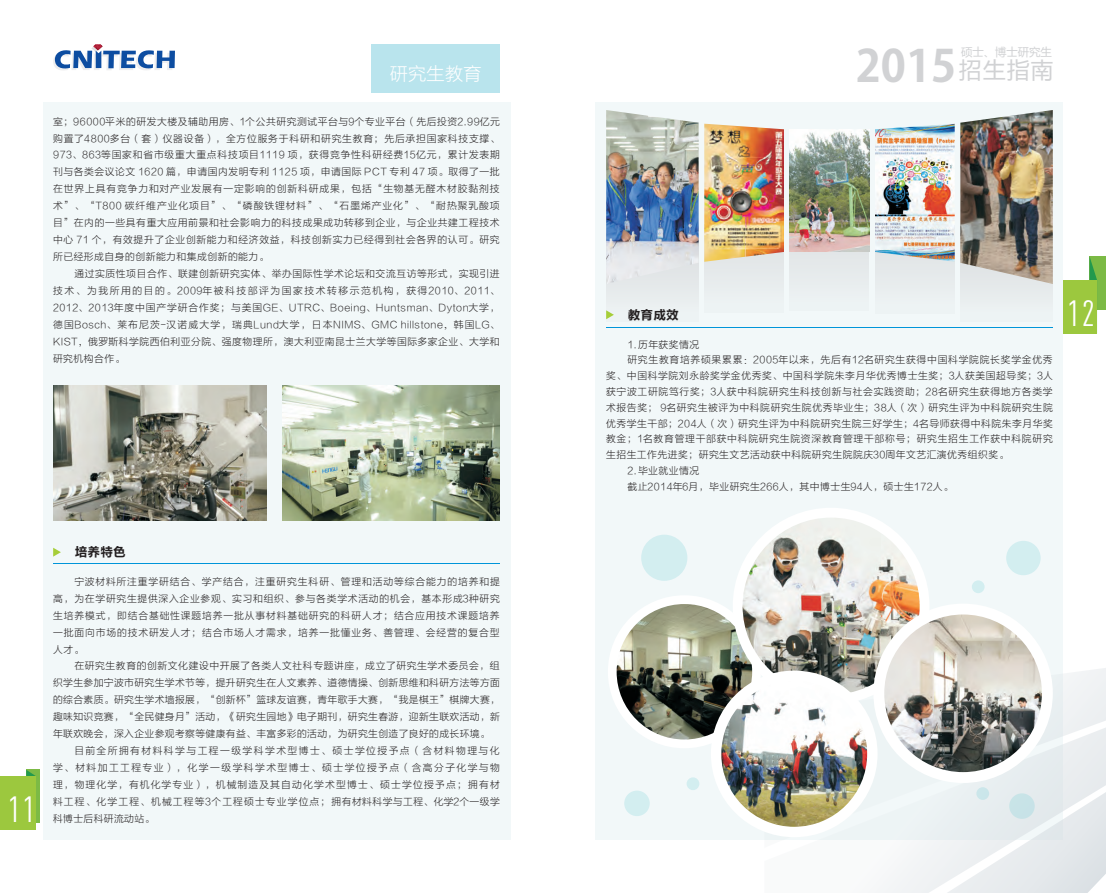
<style>
.page{position:relative;width:1106px;height:893px;background:#fff}
.page>*{position:absolute;margin:0;border:0;box-sizing:border-box;transform-origin:0 0}
.t1{font:700 43.95px "Adobe Gothic Std";color:#d1d2d4}
.t2{font:36px "DIN Cond";color:#fff}
.t3{font:22.5px "Microsoft Ya Hei";color:#d1d2d4}
.t4{font:18.15px "FZLTXHK GBK1 0";letter-spacing:.015em;color:#fff}
.t5{font:700 12px "Microsoft Ya Hei";letter-spacing:.06em;color:#231f20}
.t6{font:11.4px "Microsoft Ya Hei";color:#d1d2d4}
.t7{font:9.75px/17px "FZLTXHK GBK1 0";letter-spacing:.06em;color:#231f20;text-align:justify}
.t8{font:9.75px "FZLTXHK GBK1 0";letter-spacing:.08em;color:#231f20}
.s1{font-family:"Adobe Song Std";font-weight:300}
</style>
<div class="page">
<div style="left:595px;top:102px;width:468px;height:738px;background:#f2f8f9"></div>
<div style="left:43px;top:102px;width:467px;height:738px;background:#f2f8f9"></div>
<svg style="left:857px;top:650px;width:249px;height:243px;fill:#ebf0f2"></svg>
<div style="left:371px;top:44px;width:129px;height:49px;background:#b9e4ed"></div>
<svg style="left:53px;top:44px;width:122px;height:26px"></svg>
<img style="left:53px;top:386px;width:213px;height:135px">
<div style="left:875px;top:226px;width:79px;height:88px;background:#e8edee"></div>
<div style="left:789px;top:222px;width:80px;height:88px;background:#e8eced"></div>
<div style="left:704px;top:224px;width:80px;height:89px;background:#e8edee"></div>
<div style="left:606px;top:233px;width:92px;height:88px;background:#e9eeef"></div>
<div style="left:960px;top:233px;width:92px;height:88px;background:#e9eeef"></div>
<hr style="left:53px;top:564px;width:447px;height:1px;background:#0095d9">
<svg style="left:53px;top:548px;width:8px;height:9px"></svg>
<div style="left:608px;top:595px;width:153px;height:153px;background:#fff;border-radius:50%"></div>
<img style="left:616px;top:604px;width:136px;height:135px;border-radius:50%">
<div style="left:732px;top:508px;width:197px;height:196px;background:#fff;border-radius:50%"></div>
<img style="left:742px;top:518px;width:177px;height:177px;border-radius:50%">
<div style="left:711px;top:671px;width:166px;height:166px;background:#fff;border-radius:50%"></div>
<img style="left:721px;top:681px;width:146px;height:146px;border-radius:50%">
<div style="left:873px;top:604px;width:179px;height:179px;background:#fff;border-radius:50%"></div>
<img style="left:884px;top:614px;width:157px;height:158px;border-radius:50%">
<svg style="left:606px;top:310px;width:8px;height:9px"></svg>
<hr style="left:606px;top:327px;width:446px;height:1px;background:#0095d9">
<img style="left:606px;top:110px;width:92px;height:173px">
<img style="left:704px;top:124px;width:80px;height:138px">
<img style="left:789px;top:130px;width:80px;height:122px">
<img style="left:875px;top:124px;width:79px;height:138px">
<img style="left:960px;top:110px;width:92px;height:174px">
<div style="left:641px;top:535px;width:46px;height:46px;background:#d3eef0;border-radius:50%"></div>
<div style="left:971px;top:580px;width:13px;height:13px;background:#54c5cf;border-radius:50%;opacity:.2"></div>
<div style="left:1006px;top:541px;width:34px;height:34px;background:#d3eef0;border-radius:50%"></div>
<div style="left:624px;top:791px;width:25px;height:25px;background:#d3eef0;border-radius:50%"></div>
<div style="left:686px;top:777px;width:13px;height:13px;background:#d3eef0;border-radius:50%"></div>
<div style="left:1009px;top:793px;width:25px;height:26px;background:#c7e3e7;border-radius:50%"></div>
<div style="left:976px;top:787px;width:13px;height:13px;background:#cbe6ea;border-radius:50%"></div>
<img style="left:283px;top:386px;width:217px;height:135px">
<div style="left:26px;top:770px;width:14px;height:53px;background:#7cba45"></div>
<svg style="left:26px;top:770px;width:10px;height:6px"></svg>
<div style="left:0;top:776px;width:36px;height:53px;background:#9cc83e"></div>
<div style="left:1089px;top:256px;width:17px;height:54px;background:#7cba45"></div>
<svg style="left:1089px;top:257px;width:8px;height:23px"></svg>
<div style="left:1063px;top:280px;width:34px;height:53px;background:#9cc83e"></div>
<h3 class="t4" style="left:390px;top:63px;width:93px">研究生教育</h3>
<p class="t7" style="left:53px;top:113px;width:448px">室；96000平米的研发大楼及辅助用房、1个公共研究测试平台与9个专业平台（先后投资2.99亿元购置了4800多台（套）仪器设备），全方位服务于科研和研究生教育；先后承担国家科技支撑、973、863等国家和省市级重大重点科技项目1119 项，获得竞争性科研经费1 亿元，累计发表期刊与各类会议论文 1620 篇，申请国内发明专利 1125 项，申请国际 PCT 专利 47 项。取得了一批在世界上具有竞争力和对产业发展有一定影响的创新科研成果，包括“生物基无醛木材胶黏剂技术”、“T800 碳纤维产业化项目”、“磷酸铁锂材料”、“石墨烯产业化”、“耐热聚乳酸项目”在内的一些具有重大应用前景和社会影响力的科技成果成功转移到企业，与企业共建工程技术中心 71 个，有效提升了企业创新能力和经济效益，科技创新实力已经得到社会各界的认可。研究所已经形成自身的创新能力和集成创新的能力。</p>
<p class="t7" style="left:53px;top:265px;width:448px;text-indent:21px">通过实质性项目合作、联建创新研究实体、举办国际性学术论坛和交流互访等形式，实现引进技术、为我所用的目的。2009年被科技部评为国家技术转移示范机构，获得2010、2011、2012、2013年度中国产学研合作奖；与美国GE、UTRC、Boeing、Huntsman、Dyton大学，德国Bosch、莱布尼茨-汉诺威大学，瑞典Lund大学，日本NIMS、GMC hillstone<span class="s1">，</span>韩国LG、KIST<span class="s1">，</span>俄罗斯科学院西伯利亚分院、强度物理所，澳大利亚南昆士兰大学等国际多家企业、大学和研究机构合作。</p>
<p class="t7" style="left:410px;top:147px;width:7px">5</p>
<h2 class="t2" style="left:8px;top:796px;width:29px">11</h2>
<p class="t5" style="left:75px;top:547px;width:52px">培养特色</p>
<p class="t7" style="left:53px;top:573px;width:448px;text-indent:21px">宁波材料所注重学研结合、学产结合，注重研究生科研、管理和活动等综合能力的培养和提高，为在学研究生提供深入企业参观、实习和组织、参与各类学术活动的机会，基本形成3种研究生培养模式，即结合基础性课题培养一批从事材料基础研究的科研人才；结合应用技术课题培养一批面向市场的技术研发人才；结合市场人才需求，培养一批懂业务、善管理、会经营的复合型人才。</p>
<p class="t7" style="left:53px;top:658px;width:448px;text-indent:21px">在研究生教育的创新文化建设中开展了各类人文社科专题讲座，成立了研究生学术委员会，组织学生参加宁波市研究生学术节等，提升研究生在人文素养、道德情操、创新思维和科研方法等方面的综合素质。研究生学术墙报展，“创新杯”篮球友谊赛，青年歌手大赛，“我是棋王”棋牌大赛，趣味知识竞赛，“全民健身月”活动，《研究生园地》电子期刊，研究生春游，迎新生联欢活动，新年联欢晚会，深入企业参观考察等健康有益、丰富多彩的活动，为研究生创造了良好的成长环境。</p>
<p class="t7" style="left:53px;top:742px;width:448px;text-indent:21px">目前全所拥有材料科学与工程一级学科学术型博士、硕士学位授予点（含材料物理与化学、材料加工工程专业），化学一级学科学术型博士、硕士学位授予点（含高分子化学与物理，物理化学，有机化学专业），机械制造及其自动化学术型博士、硕士学位授予点；拥有材料工程、化学工程、机械工程等3个工程硕士专业学位点；拥有材料科学与工程、化学2个一级学科博士后科研流动站。</p>
<h1 class="t1" style="left:855px;top:44px;width:102px">2015</h1>
<p class="t6" style="left:961px;top:47px;width:92px">硕士、博士研究生</p>
<h3 class="t3" style="left:959px;top:60px;width:96px">招生指南</h3>
<p class="t5" style="left:628px;top:309px;width:52px">教育成效</p>
<p class="t7" style="left:627px;top:336px;width:73px">1.历年获奖情况</p>
<p class="t8" style="left:627px;top:355px;width:427px">研究生教育培养硕果累累：2005年以来，先后有12名研究生获得中国科学院院长奖学金优秀</p>
<p class="t7" style="left:606px;top:368px;width:448px">奖、中国科学院刘永龄奖学金优秀奖、中国科学院朱李月华优秀博士生奖；3人获美国超导奖；3人</p>
<p class="t7" style="left:606px;top:383px;width:448px">获宁波工研院笃行奖；3人获中科院研究生科技创新与社会实践资助；28名研究生获得地方各类学</p>
<p class="t7" style="left:606px;top:399px;width:448px">术报告奖； 9名研究生被评为中科院研究生院优秀毕业生；38人（次）研究生评为中科院研究生院</p>
<p class="t7" style="left:606px;top:415px;width:448px">优秀学生干部；204人（次）研究生评为中科院研究生院三好学生；4名导师获得中科院朱李月华奖</p>
<p class="t8" style="left:606px;top:434px;width:448px">教金；1名教育管理干部获中科院研究生院资深教育管理干部称号；研究生招生工作获中科院研究</p>
<p class="t7" style="left:606px;top:447px;width:404px">生招生工作先进奖；研究生文艺活动获中科院研究生院院庆30周年文艺汇演优秀组织奖。</p>
<p class="t7" style="left:627px;top:462px;width:73px">2.毕业就业情况</p>
<p class="t7" style="left:627px;top:478px;width:327px">截止2014年6月，毕业研究生266人，其中博士生94人，硕士生172人。</p>
<h2 class="t2" style="left:1067px;top:300px;width:29px">12</h2>
</div>
